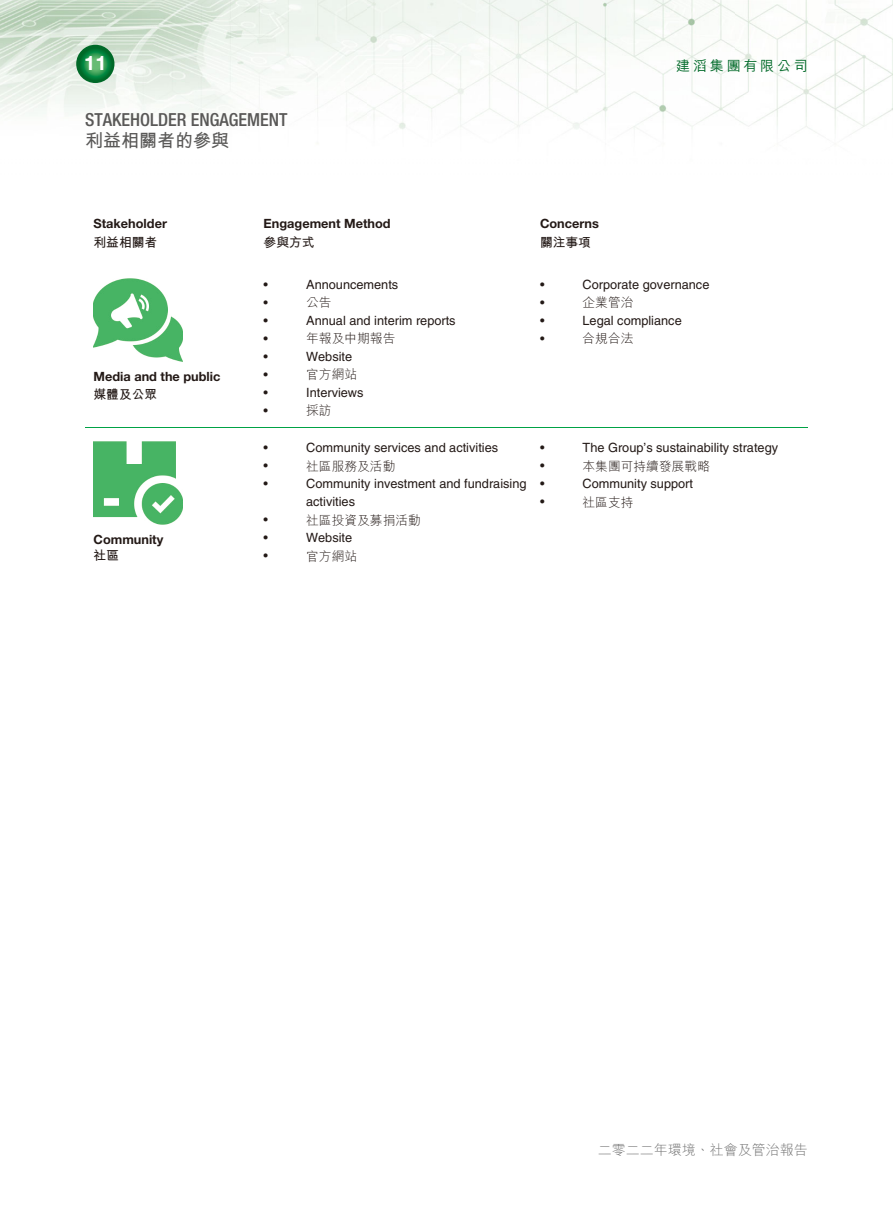
<style>
.page{position:relative;width:893px;height:1212px;background:#fff}
.page>*{position:absolute;margin:0;border:0;box-sizing:border-box;transform-origin:0 0}
.t1{font:700 19.95px "Helvetica Neue LT Std";color:#fff}
.t2{font:500 condensed 18px "Helvetica Neue LT Std";color:#595857}
.t3{font:18px "M Hei HK Bold E Ten B5 H";color:#595857}
.t4{font:13.95px "M Hei HK Light E Ten B5 H";color:#717171}
.t5{font:13.95px "M Hei HK Medium E Ten B5 H";letter-spacing:.2em;color:#006928}
.t6{font:12.75px/18px "Helvetica LT Std";color:#231916}
.t7{font:700 12.75px "Helvetica Neue LT Std";color:#231916}
.t8{font:12.75px "M Hei HK Light E Ten B5 H";color:#231916}
.t9{font:12.75px "M Hei HK Bold E Ten B5 H";color:#231916}
</style>
<div class="page">
<img style="left:0;top:0;width:893px;height:135px">
<svg style="left:76px;top:45px;width:38px;height:38px"></svg>
<img style="left:94px;top:278px;width:89px;height:84px">
<hr style="left:85px;top:427px;width:723px;height:1px;background:#00a245">
<img style="left:94px;top:441px;width:89px;height:84px">
<h1 class="t1" style="left:84px;top:56px;width:24px">11</h1>
<p class="t5" style="left:676px;top:60px;width:133px">建滔集團有限公司</p>
<h2 class="t2" style="left:85px;top:113px;width:204px">STAKEHOLDER ENGAGEMENT</h2>
<h2 class="t3" style="left:85px;top:134px;width:146px">利益相關者的參與</h2>
<p class="t7" style="left:94px;top:219px;width:75px">Stakeholder</p>
<p class="t9" style="left:94px;top:237px;width:65px">利益相關者</p>
<p class="t7" style="left:94px;top:371px;width:128px">Media and the public</p>
<p class="t9" style="left:94px;top:389px;width:65px">媒體及公眾</p>
<p class="t7" style="left:94px;top:535px;width:71px">Community</p>
<p class="t9" style="left:94px;top:550px;width:27px">社區</p>
<p class="t7" style="left:264px;top:219px;width:129px">Engagement Method</p>
<p class="t9" style="left:264px;top:237px;width:52px">參與方式</p>
<p class="t6" style="left:264px;top:277px;width:6px">•</p>
<p class="t6" style="left:306px;top:277px;width:94px">Announcements</p>
<p class="t6" style="left:264px;top:295px;width:6px">•</p>
<p class="t8" style="left:306px;top:298px;width:27px">公告</p>
<p class="t6" style="left:264px;top:313px;width:6px">•</p>
<p class="t6" style="left:306px;top:313px;width:151px">Annual and interim reports</p>
<p class="t6" style="left:264px;top:331px;width:6px">•</p>
<p class="t8" style="left:306px;top:334px;width:91px">年報及中期報告</p>
<p class="t6" style="left:264px;top:349px;width:6px">•</p>
<p class="t6" style="left:306px;top:349px;width:48px">Website</p>
<p class="t6" style="left:264px;top:367px;width:6px">•</p>
<p class="t8" style="left:306px;top:370px;width:52px">官方網站</p>
<p class="t6" style="left:264px;top:385px;width:6px">•</p>
<p class="t6" style="left:306px;top:385px;width:59px">Interviews</p>
<p class="t6" style="left:264px;top:403px;width:6px">•</p>
<p class="t8" style="left:306px;top:406px;width:27px">採訪</p>
<p class="t6" style="left:264px;top:440px;width:6px">•</p>
<p class="t6" style="left:306px;top:440px;width:194px">Community services and activities</p>
<p class="t6" style="left:264px;top:458px;width:6px">•</p>
<p class="t8" style="left:306px;top:461px;width:91px">社區服務及活動</p>
<p class="t6" style="left:264px;top:476px;width:6px">•</p>
<p class="t6" style="left:306px;top:476px;width:222px">Community investment and fundraising activities</p>
<p class="t6" style="left:264px;top:512px;width:6px">•</p>
<p class="t8" style="left:306px;top:515px;width:116px">社區投資及募捐活動</p>
<p class="t6" style="left:264px;top:530px;width:6px">•</p>
<p class="t6" style="left:306px;top:530px;width:48px">Website</p>
<p class="t6" style="left:264px;top:548px;width:6px">•</p>
<p class="t8" style="left:306px;top:551px;width:52px">官方網站</p>
<p class="t7" style="left:540px;top:219px;width:60px">Concerns</p>
<p class="t9" style="left:540px;top:237px;width:52px">關注事項</p>
<p class="t6" style="left:540px;top:277px;width:6px">•</p>
<p class="t6" style="left:583px;top:277px;width:128px">Corporate governance</p>
<p class="t6" style="left:540px;top:295px;width:6px">•</p>
<p class="t8" style="left:583px;top:298px;width:52px">企業管治</p>
<p class="t6" style="left:540px;top:313px;width:6px">•</p>
<p class="t6" style="left:583px;top:313px;width:101px">Legal compliance</p>
<p class="t6" style="left:540px;top:331px;width:6px">•</p>
<p class="t8" style="left:583px;top:334px;width:52px">合規合法</p>
<p class="t6" style="left:540px;top:440px;width:6px">•</p>
<p class="t6" style="left:583px;top:440px;width:197px">The Group’s sustainability strategy</p>
<p class="t6" style="left:540px;top:458px;width:6px">•</p>
<p class="t8" style="left:583px;top:461px;width:129px">本集團可持續發展戰略</p>
<p class="t6" style="left:540px;top:476px;width:6px">•</p>
<p class="t6" style="left:583px;top:476px;width:112px">Community support</p>
<p class="t6" style="left:540px;top:494px;width:6px">•</p>
<p class="t8" style="left:583px;top:497px;width:52px">社區支持</p>
<p class="t4" style="left:598px;top:1144px;width:212px">二零二二年環境、社會及管治報告</p>
</div>
